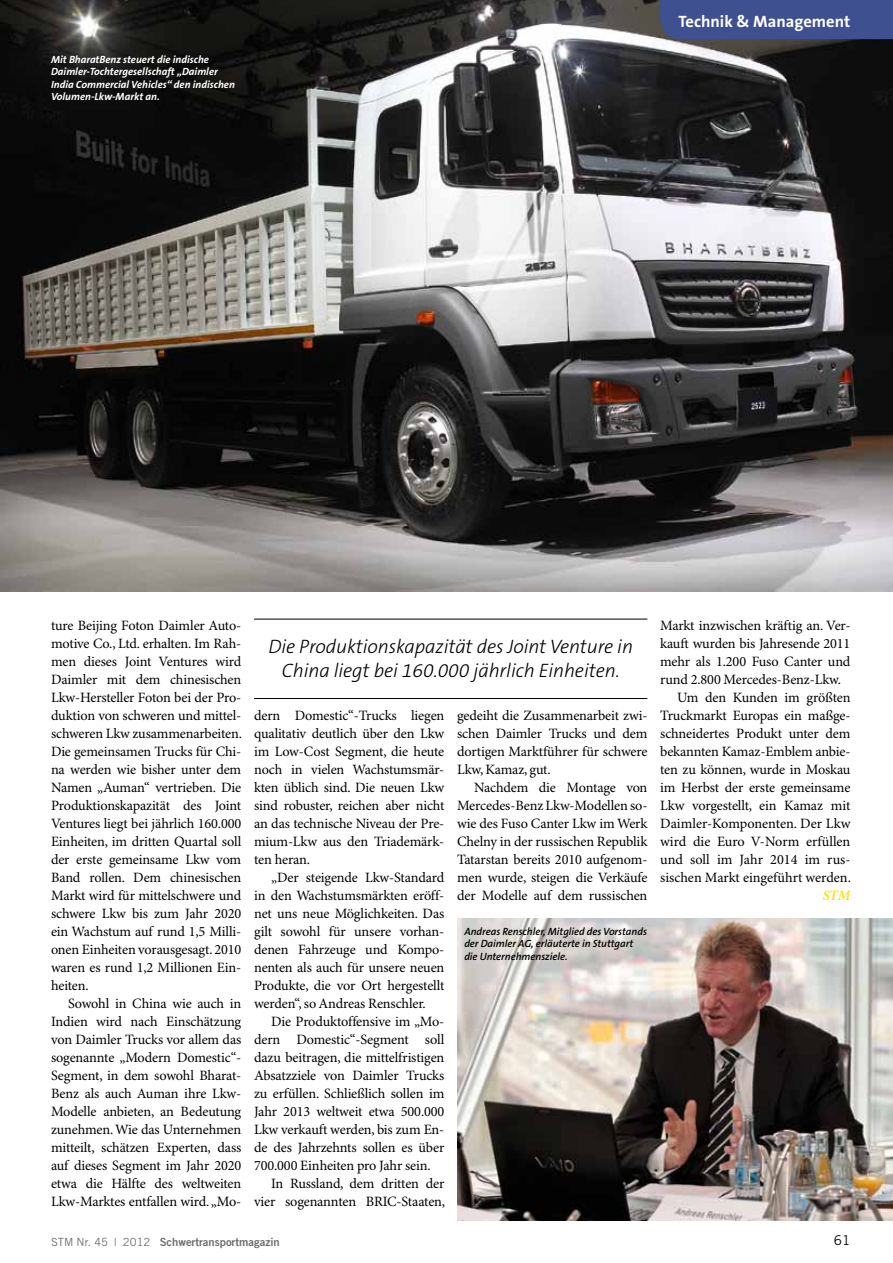
<style>
.page{position:relative;width:893px;height:1263px;background:#fff}
.page>*{position:absolute;margin:0;border:0;box-sizing:border-box;transform-origin:0 0}
.t1{font:italic 300 19.5px/23.4px "The Sans B3";letter-spacing:-.005em;color:#000;text-align:center}
.t2{font:700 16.5px "The Sans B7";color:#fff}
.t3{font:14.25px/18px "Minion Pro";letter-spacing:-.01em;color:#000;text-align:justify}
.t4{font:italic 600 14.25px "Minion Pro";color:#fd0}
.t5{font:13.5px "Trade Gothic";color:#000}
.t6{font:11.25px "Trade Gothic Bold Two";color:#6e6e6e}
.t7{font:italic 700 10.5px/12.3px "The Sans B7";color:#fff}
.t8{font:italic 600 10.5px/12.3px "The Sans B6";letter-spacing:-.005em;color:#000}
.s1{font-family:"Trade Gothic"}
</style>
<div class="page">
<img style="left:0;top:0;width:893px;height:591px">
<div style="left:660px;top:0;width:233px;height:39px;background:#3e5090"></div>
<hr style="left:254px;top:619px;width:393px;height:1px;background:#000">
<hr style="left:254px;top:698px;width:393px;height:1px;background:#000">
<img style="left:457px;top:918px;width:436px;height:302px">
<p class="t7" style="left:51px;top:54px;width:185px">Mit BharatBenz steuert die indische Daimler-Tochtergesellschaft „Daimler India Commercial Vehicles“ den indischen Volumen-Lkw-Markt an.</p>
<p class="t2" style="left:678px;top:13px;width:173px">Technik &amp; Management</p>
<p class="t3" style="left:51px;top:617px;width:193px">ture Beijing Foton Daimler Auto&shy;motive Co., Ltd. erhalten. Im Rah&shy;men dieses Joint Ventures wird Daimler mit dem chinesischen Lkw-Hersteller Foton bei der Pro&shy;duktion von schweren und mittel&shy;schweren Lkw zusammenarbeiten.<br>Die gemeinsamen Trucks für Chi&shy;na werden wie bisher unter dem Namen „Auman“ vertrieben. Die Produktionskapazität des Joint Ventures liegt bei jährlich 160.000<br>Einheiten, im dritten Quartal soll der erste gemeinsame Lkw vom Band rollen. Dem chinesischen Markt wird für mittelschwere und schwere Lkw bis zum Jahr 2020 ein Wachstum auf rund 1,5 Milli&shy;onen Einheiten vorausgesagt. 2010 waren es rund 1,2 Millionen Ein&shy;heiten.</p>
<p class="t3" style="left:51px;top:995px;width:192px;text-indent:17px">Sowohl in China wie auch in Indien wird nach Einschätzung von Daimler Trucks vor allem das sogenannte „Modern Domestic“- Segment, in dem sowohl Bharat-Benz als auch Auman ihre Lkw-Modelle anbieten, an Bedeutung zunehmen. Wie das Unternehmen mitteilt, schätzen Experten, dass auf dieses Segment im Jahr 2020 etwa die Hälfte des weltweiten Lkw-Marktes entfallen wird. „Mo-</p>
<h1 class="t1" style="left:268px;top:636px;width:366px">Die Produktionskapazität des Joint Venture in<br>China liegt bei 160.000 jährlich Einheiten.</h1>
<p class="t3" style="left:254px;top:707px;width:192px">dern Domestic“-Trucks liegen qualitativ deutlich über den Lkw im Low-Cost Segment, die heute noch in vielen Wachstumsmär&shy;kten üblich sind. Die neuen Lkw sind robuster, reichen aber nicht an das technische Niveau der Pre&shy;mium-Lkw aus den Triademärk&shy;ten heran.</p>
<p class="t3" style="left:254px;top:869px;width:192px;text-indent:17px">„Der steigende Lkw-Standard in den Wachstumsmärkten eröff&shy;net uns neue Möglichkeiten. Das gilt sowohl für unsere vorhan&shy;denen Fahrzeuge und Kompo&shy;nenten als auch für unsere neuen Produkte, die vor Ort hergestellt werden“, so Andreas Renschler.</p>
<p class="t3" style="left:271px;top:1013px;width:175px">Die Produktoffensive im „Mo-</p>
<p class="t3" style="left:254px;top:1031px;width:192px">dern Domestic“-Segment soll</p>
<p class="t3" style="left:254px;top:1049px;width:192px">dazu beitragen, die mittelfristigen</p>
<p class="t3" style="left:254px;top:1067px;width:192px">Absatzziele von Daimler Trucks</p>
<p class="t3" style="left:254px;top:1085px;width:192px">zu erfüllen. Schließlich sollen im</p>
<p class="t3" style="left:254px;top:1103px;width:192px">Jahr 2013 weltweit etwa 500.000</p>
<p class="t3" style="left:254px;top:1121px;width:192px">Lkw verkauft werden, bis zum En-</p>
<p class="t3" style="left:254px;top:1139px;width:192px">de des Jahrzehnts sollen es über</p>
<p class="t3" style="left:254px;top:1157px;width:178px">700.000 Einheiten pro Jahr sein.</p>
<p class="t3" style="left:271px;top:1175px;width:175px">In Russland, dem dritten der</p>
<p class="t3" style="left:254px;top:1193px;width:193px">vier sogenannten BRIC-Staaten,</p>
<p class="t3" style="left:457px;top:707px;width:192px">gedeiht die Zusammenarbeit zwi&shy;schen Daimler Trucks und dem dortigen Marktführer für schwere Lkw, Kamaz, gut.</p>
<p class="t3" style="left:457px;top:779px;width:192px;text-indent:17px">Nachdem die Montage von Mercedes-Benz Lkw-Modellen so&shy;wie des Fuso Canter Lkw im Werk Chelny in der russischen Republik Tatarstan bereits 2010 aufgenom&shy;men wurde, steigen die Verkäufe der Modelle auf dem russischen</p>
<p class="t8" style="left:464px;top:926px;width:184px">Andreas Renschler, Mitglied des Vorstands der Daimler AG, erläuterte in Stuttgart die Unternehmensziele.</p>
<p class="t3" style="left:660px;top:617px;width:192px">Markt inzwischen kräftig an. Ver-</p>
<p class="t3" style="left:660px;top:635px;width:192px">kauft wurden bis Jahresende 2011</p>
<p class="t3" style="left:660px;top:653px;width:192px">mehr als 1.200 Fuso Canter und</p>
<p class="t3" style="left:660px;top:671px;width:182px">rund 2.800 Mercedes-Benz-Lkw.</p>
<p class="t3" style="left:677px;top:689px;width:175px">Um den Kunden im größten</p>
<p class="t3" style="left:660px;top:707px;width:192px">Truckmarkt Europas ein maßge-</p>
<p class="t3" style="left:660px;top:725px;width:192px">schneidertes Produkt unter dem</p>
<p class="t3" style="left:660px;top:743px;width:192px">bekannten Kamaz-Emblem anbie-</p>
<p class="t3" style="left:660px;top:761px;width:192px">ten zu können, wurde in Moskau</p>
<p class="t3" style="left:660px;top:779px;width:192px">im Herbst der erste gemeinsame</p>
<p class="t3" style="left:660px;top:797px;width:192px">Lkw vorgestellt, ein Kamaz mit</p>
<p class="t3" style="left:660px;top:815px;width:192px">Daimler-Komponenten. Der Lkw</p>
<p class="t3" style="left:660px;top:833px;width:192px">wird die Euro V-Norm erfüllen</p>
<p class="t3" style="left:660px;top:851px;width:192px">und soll im Jahr 2014 im rus-</p>
<p class="t3" style="left:660px;top:869px;width:192px">sischen Markt eingeführt werden.</p>
<p class="t4" style="left:823px;top:887px;width:29px">STM</p>
<p class="t6" style="left:51px;top:1235px;width:230px"><span class="s1">STM Nr. 45 | 2012</span> Schwertransportmagazin</p>
<p class="t5" style="left:834px;top:1232px;width:18px">61</p>
</div>
